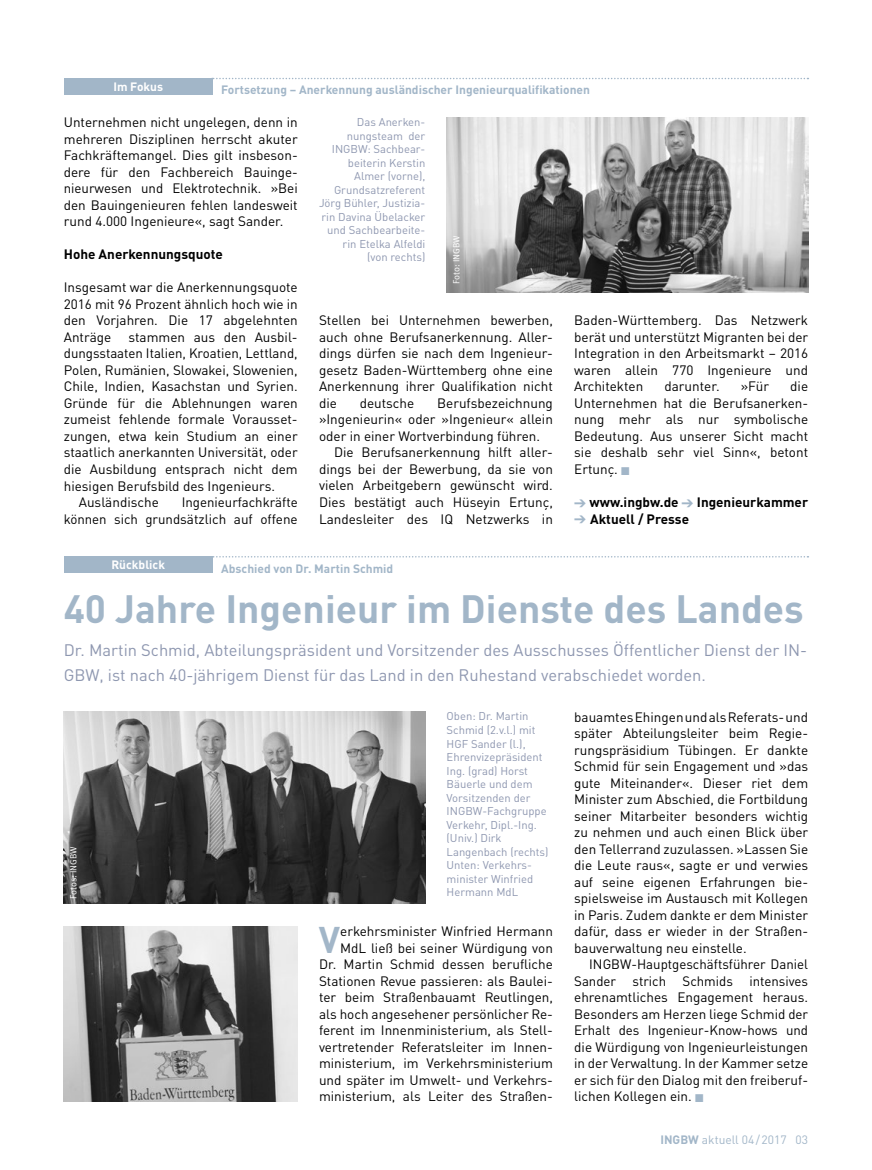
<style>
.page{position:relative;width:872px;height:1170px;background:#fff}
.page>*{position:absolute;margin:0;border:0;box-sizing:border-box;transform-origin:0 0}
.t1{font:700 39px "DINOT";color:#a2b6c8}
.t2{font:700 36.6px "DINOT";color:#a2b6c8}
.t3{font:16.5px/25.5px "DINOT";color:#8e97b0}
.t4{font:13.5px/16.5px "DINOT";color:#000;text-align:justify}
.t5{font:700 13.5px "DINOT";color:#000}
.t6{font:700 12px "DINOT";color:#a2b6c8}
.t7{font:12px "DINOT";color:#a2b6c8}
.t8{font:700 12px "DINOT";color:#fff}
.t9{font:11.25px/13.5px "DINOT";color:#8e97b0}
.t10{font:9px "Meta OT Norm";color:#fff}
.s1{color:#a2b6c8}
.s2{font-weight:700}
</style>
<div class="page">
<div style="left:64px;top:78px;width:149px;height:16px;background:#a2b6c8"></div>
<svg style="left:213px;top:78px;width:595px;height:1px"></svg>
<img style="left:64px;top:711px;width:361px;height:192px">
<div style="left:64px;top:556px;width:149px;height:17px;background:#a2b6c8"></div>
<svg style="left:213px;top:556px;width:595px;height:1px"></svg>
<img style="left:64px;top:926px;width:234px;height:175px">
<img style="left:446px;top:117px;width:362px;height:175px">
<p class="t8" style="left:113px;top:78px;width:51px">Im Fokus</p>
<p class="t6" style="left:221px;top:82px;width:370px">Fortsetzung – Anerkennung ausländischer Ingenieurqualifikationen</p>
<p class="t4" style="left:64px;top:114px;width:235px">Unternehmen nicht ungelegen, denn in mehreren Disziplinen herrscht akuter Fachkräftemangel. Dies gilt insbeson&shy;dere für den Fachbereich Bauinge&shy;nieurwesen und Elektrotechnik. »Bei den Bauingenieuren fehlen landesweit rund 4.000 Ingenieure«, sagt Sander.</p>
<p class="t5" style="left:64px;top:246px;width:161px">Hohe Anerkennungsquote</p>
<p class="t4" style="left:64px;top:279px;width:235px">Insgesamt war die Anerkennungsquote 2016 mit 96 Prozent ähnlich hoch wie in den Vorjahren. Die 17 abgelehnten Anträge</p>
<p class="t4" style="left:129px;top:328px;width:171px">stammen aus den Ausbil-</p>
<p class="t4" style="left:64px;top:345px;width:235px">dungsstaaten Italien, Kroatien, Lettland,</p>
<p class="t4" style="left:64px;top:361px;width:235px">Polen, Rumänien, Slowakei, Slowenien,</p>
<p class="t4" style="left:64px;top:378px;width:235px">Chile, Indien, Kasachstan und Syrien.</p>
<p class="t4" style="left:64px;top:394px;width:235px">Gründe für die Ablehnungen waren</p>
<p class="t4" style="left:64px;top:411px;width:235px">zumeist fehlende formale Vorausset-</p>
<p class="t4" style="left:64px;top:427px;width:235px">zungen, etwa kein Studium an einer</p>
<p class="t4" style="left:64px;top:444px;width:235px">staatlich anerkannten Universität, oder</p>
<p class="t4" style="left:64px;top:460px;width:235px">die Ausbildung entsprach nicht dem</p>
<p class="t4" style="left:64px;top:477px;width:213px">hiesigen Berufsbild des Ingenieurs.</p>
<p class="t4" style="left:79px;top:493px;width:82px">Ausländische</p>
<p class="t4" style="left:64px;top:493px;width:235px;text-align:right">Ingenieurfachkräfte<br>können sich grundsätzlich auf offene</p>
<p class="t9" style="left:319px;top:115px;width:108px;text-align:right">Das Anerken&shy;nungsteam der<br>INGBW: Sachbear&shy;beiterin Kerstin<br>Almer (vorne),<br>Grundsatzreferent<br>Jörg Bühler, Justizia&shy;rin Davina Übelacker und Sachbearbeite&shy;rin Etelka Alfeldi<br>(von rechts)</p>
<p class="t10" style="left:451px;top:284px;width:50px;rotate:-90deg">Foto: INGBW</p>
<p class="t4" style="left:319px;top:312px;width:235px">Stellen bei Unternehmen bewerben, auch ohne Berufsanerkennung. Aller&shy;dings dürfen sie nach dem Ingenieur&shy;gesetz Baden-Württemberg ohne eine Anerkennung ihrer Qualifikation nicht die</p>
<p class="t4" style="left:360px;top:394px;width:56px">deutsche</p>
<p class="t4" style="left:437px;top:394px;width:117px">Berufsbezeichnung</p>
<p class="t4" style="left:319px;top:411px;width:235px">»Ingenieurin« oder »Ingenieur« allein</p>
<p class="t4" style="left:319px;top:427px;width:223px">oder in einer Wortverbindung führen.</p>
<p class="t4" style="left:334px;top:444px;width:220px">Die Berufsanerkennung hilft aller-</p>
<p class="t4" style="left:319px;top:460px;width:235px">dings bei der Bewerbung, da sie von</p>
<p class="t4" style="left:319px;top:477px;width:235px">vielen Arbeitgebern gewünscht wird.</p>
<p class="t4" style="left:319px;top:493px;width:235px">Dies bestätigt auch Hüseyin Ertunç,</p>
<p class="t4" style="left:319px;top:510px;width:235px">Landesleiter des IQ Netzwerks in</p>
<p class="t8" style="left:111px;top:557px;width:55px">Rückblick</p>
<p class="t6" style="left:221px;top:560px;width:174px">Abschied von Dr. Martin Schmid</p>
<p class="t4" style="left:574px;top:312px;width:235px">Baden-Württemberg. Das Netzwerk berät und unterstützt Migranten bei der Integration in den Arbeitsmarkt – 2016 waren allein 770 Ingenieure und Architekten</p>
<p class="t4" style="left:574px;top:378px;width:235px;text-indent:216px">die Unternehmen hat die Berufsanerken&shy;nung mehr als nur symbolische Bedeutung. Aus unserer Sicht macht sie deshalb sehr viel Sinn«, betont Ertunç. <span class="s1">■</span></p>
<p class="t5" style="left:574px;top:493px;width:235px"><span class="s1">➔</span> www.ingbw.de <span class="s1">➔</span> Ingenieurkammer</p>
<p class="t5" style="left:574px;top:510px;width:116px"><span class="s1">➔</span> Aktuell / Presse</p>
<p class="t4" style="left:664px;top:378px;width:57px">darunter.</p>
<p class="t4" style="left:741px;top:378px;width:30px">»Für</p>
<h1 class="t1" style="left:64px;top:583px;width:741px">40 Jahre Ingenieur im Dienste des Landes</h1>
<p class="t3" style="left:64px;top:636px;width:745px">Dr. Martin Schmid, Abteilungspräsident und Vorsitzender des Ausschusses Öffentlicher Dienst der IN-<br>GBW, ist nach 40-jährigem Dienst für das Land in den Ruhestand verabschiedet worden.</p>
<p class="t4" style="left:574px;top:708px;width:235px">bauamtes Ehingen und als Referats- und später Abteilungsleiter beim Regie&shy;rungspräsidium Tübingen. Er dankte Schmid für sein Engagement und »das gute Miteinander«. Dieser riet dem Minister zum Abschied, die Fortbildung seiner Mitarbeiter besonders wichtig zu nehmen und auch einen Blick über den Tellerrand zuzulassen. »Lassen Sie die Leute raus«, sagte er und verwies auf seine eigenen Erfahrungen bie&shy;spielsweise im Austausch mit Kollegen in Paris. Zudem dankte er dem Minister dafür, dass er wieder in der Straßen&shy;bauverwaltung neu einstelle.</p>
<p class="t4" style="left:574px;top:955px;width:235px;text-indent:15px">INGBW-Hauptgeschäftsführer Daniel Sander strich Schmids intensives ehrenamtliches Engagement heraus.<br>Besonders am Herzen liege Schmid der Erhalt des Ingenieur-Know-hows und die Würdigung von Ingenieurleistungen in der Verwaltung. In der Kammer setze er sich für den Dialog mit den freiberuf&shy;lichen Kollegen ein. <span class="s1">■</span></p>
<p class="t9" style="left:446px;top:709px;width:103px">Oben: Dr. Martin<br>Schmid (2.v.l.) mit<br>HGF Sander (l.),<br>Ehrenvizepräsident<br>Ing. (grad) Horst<br>Bäuerle und dem<br>Vorsitzenden der<br>INGBW-Fachgruppe<br>Verkehr, Dipl.-Ing. (Univ.) Dirk<br>Langenbach (rechts)<br>Unten: Verkehrs&shy;minister Winfried<br>Hermann MdL</p>
<p class="t10" style="left:68px;top:898px;width:54px;rotate:-90deg">Fotos: INGBW</p>
<p class="t4" style="left:319px;top:922px;width:235px;text-align:right">erkehrsminister Winfried Hermann MdL ließ bei seiner Würdigung von<br>Dr. Martin Schmid dessen berufliche Stationen Revue passieren: als Baulei&shy;ter beim Straßenbauamt Reutlingen, als hoch angesehener persönlicher Re&shy;ferent im Innenministerium, als Stell&shy;vertretender Referatsleiter im Innen&shy;ministerium, im Verkehrsministerium und später im Umwelt- und Verkehrs&shy;ministerium, als Leiter des Straßen-</p>
<h2 class="t2" style="left:319px;top:915px;width:23px">V</h2>
<p class="t7" style="left:660px;top:1131px;width:149px"><span class="s2">INGBW</span> aktuell 04/2017 03</p>
</div>
